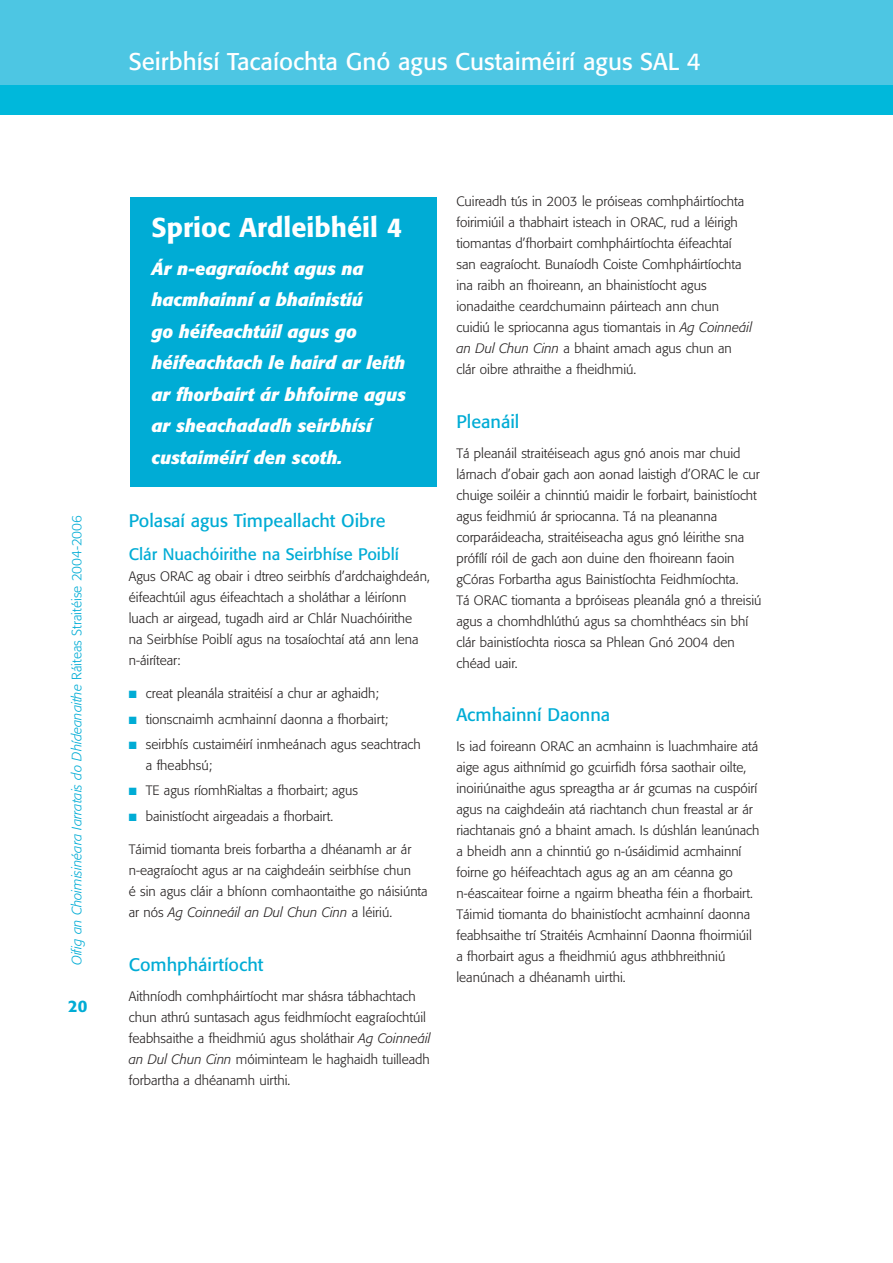
<style>
.page{position:relative;width:893px;height:1263px;background:#fff}
.page>*{position:absolute;margin:0;border:0;box-sizing:border-box;transform-origin:0 0}
.t1{font:500 27px "Formata";color:#fff}
.t2{font:24px "Formata";color:#fff}
.t3{font:18px "Formata";color:#00acd5}
.t4{font:italic 700 17.7px/31.5px "Formata";color:#fff}
.t5{font:16.5px "Formata";color:#00acd5}
.t6{font:500 16.5px "Formata";color:#00acd5}
.t7{font:300 13.5px/21px "Formata";color:#231f1f}
.t8{font:italic 300 13.5px "Formata";color:#00acd5}
.s1{font-style:normal}
.s2{color:#00acd5}
.s3{font-style:italic}
</style>
<div class="page">
<div style="left:0;top:0;width:892px;height:85px;background:#4dc6e3"></div>
<div style="left:0;top:85px;width:892px;height:30px;background:#00b8db"></div>
<div style="left:130px;top:197px;width:306px;height:289px;background:#00acd5"></div>
<h2 class="t2" style="left:129px;top:51px;width:573px">Seirbhísí Tacaíochta Gnó agus Custaiméirí agus SAL 4</h2>
<p class="t8" style="left:71px;top:965px;width:452px;rotate:-90deg">Oifig an Choimisinéara Iarratais do Dhídeanaithe <span class="s1">Ráiteas Straitéise 2004-2006</span></p>
<p class="t6" style="left:68px;top:999px;width:21px">20</p>
<h1 class="t1" style="left:152px;top:215px;width:252px">Sprioc Ardleibhéil 4</h1>
<h3 class="t4" style="left:152px;top:254px;width:256px">Ár n-eagraíocht agus na hacmhainní a bhainistiú<br>go héifeachtúil agus go héifeachtach le haird ar leith ar fhorbairt ár bhfoirne agus ar sheachadadh seirbhísí custaiméirí den scoth.</h3>
<h3 class="t3" style="left:129px;top:513px;width:258px">Polasaí agus Timpeallacht Oibre</h3>
<p class="t5" style="left:129px;top:547px;width:271px">Clár Nuachóirithe na Seirbhíse Poiblí</p>
<p class="t7" style="left:129px;top:566px;width:302px">Agus ORAC ag obair i dtreo seirbhís d’ardchaighdeán, éifeachtúil agus éifeachtach a sholáthar a léiríonn luach ar airgead, tugadh aird ar Chlár Nuachóirithe<br>na Seirbhíse Poiblí agus na tosaíochtaí atá ann lena n-áirítear:</p>
<p class="t7" style="left:129px;top:684px;width:252px"><span class="s2">■</span> creat pleanála straitéisí a chur ar aghaidh;</p>
<p class="t7" style="left:129px;top:709px;width:261px"><span class="s2">■</span> tionscnaimh acmhainní daonna a fhorbairt;</p>
<p class="t7" style="left:146px;top:735px;width:276px;text-indent:-17px"><span class="s2">■</span> seirbhís custaiméirí inmheánach agus seachtrach a fheabhsú;</p>
<p class="t7" style="left:129px;top:781px;width:231px"><span class="s2">■</span> TE agus ríomhRialtas a fhorbairt; agus</p>
<p class="t7" style="left:129px;top:806px;width:206px"><span class="s2">■</span> bainistíocht airgeadais a fhorbairt.</p>
<p class="t7" style="left:129px;top:840px;width:300px">Táimid tiomanta breis forbartha a dhéanamh ar ár n-eagraíocht agus ar na caighdeáin seirbhíse chun<br>é sin agus cláir a bhíonn comhaontaithe go náisiúnta ar nós <span class="s3">Ag Coinneáil an Dul Chun Cinn</span> a léiriú.</p>
<h3 class="t3" style="left:129px;top:957px;width:136px">Comhpháirtíocht</h3>
<p class="t7" style="left:129px;top:986px;width:303px">Aithníodh comhpháirtíocht mar shásra tábhachtach chun athrú suntasach agus feidhmíocht eagraíochtúil feabhsaithe a fheidhmiú agus sholáthair <span class="s3">Ag Coinneáil an Dul Chun Cinn</span> móiminteam le haghaidh tuilleadh forbartha a dhéanamh uirthi.</p>
<p class="t7" style="left:456px;top:192px;width:297px">Cuireadh tús in 2003 le próiseas comhpháirtíochta foirimiúil a thabhairt isteach in ORAC, rud a léirigh tiomantas d’fhorbairt comhpháirtíochta éifeachtaí san eagraíocht. Bunaíodh Coiste Comhpháirtíochta ina raibh an fhoireann, an bhainistíocht agus ionadaithe ceardchumainn páirteach ann chun cuidiú le spriocanna agus tiomantais in <span class="s3">Ag Coinneáil an Dul Chun Cinn</span> a bhaint amach agus chun an clár oibre athraithe a fheidhmiú.</p>
<h3 class="t3" style="left:456px;top:414px;width:64px">Pleanáil</h3>
<p class="t7" style="left:456px;top:443px;width:306px">Tá pleanáil straitéiseach agus gnó anois mar chuid lárnach d’obair gach aon aonad laistigh d’ORAC le cur chuige soiléir a chinntiú maidir le forbairt, bainistíocht agus feidhmiú ár spriocanna. Tá na pleananna corparáideacha, straitéiseacha agus gnó léirithe sna prófílí róil de gach aon duine den fhoireann faoin gCóras Forbartha agus Bainistíochta Feidhmíochta.<br>Tá ORAC tiomanta a bpróiseas pleanála gnó a threisiú agus a chomhdhlúthú agus sa chomhthéacs sin bhí clár bainistíochta riosca sa Phlean Gnó 2004 den chéad uair.</p>
<h3 class="t3" style="left:456px;top:707px;width:155px">Acmhainní Daonna</h3>
<p class="t7" style="left:456px;top:737px;width:304px">Is iad foireann ORAC an acmhainn is luachmhaire atá aige agus aithnímid go gcuirfidh fórsa saothair oilte, inoiriúnaithe agus spreagtha ar ár gcumas na cuspóirí agus na caighdeáin atá riachtanch chun freastal ar ár riachtanais gnó a bhaint amach. Is dúshlán leanúnach a bheidh ann a chinntiú go n-úsáidimid acmhainní foirne go héifeachtach agus ag an am céanna go n-éascaitear foirne a ngairm bheatha féin a fhorbairt.<br>Táimid tiomanta do bhainistíocht acmhainní daonna feabhsaithe trí Straitéis Acmhainní Daonna fhoirmiúil a fhorbairt agus a fheidhmiú agus athbhreithniú leanúnach a dhéanamh uirthi.</p>
</div>
